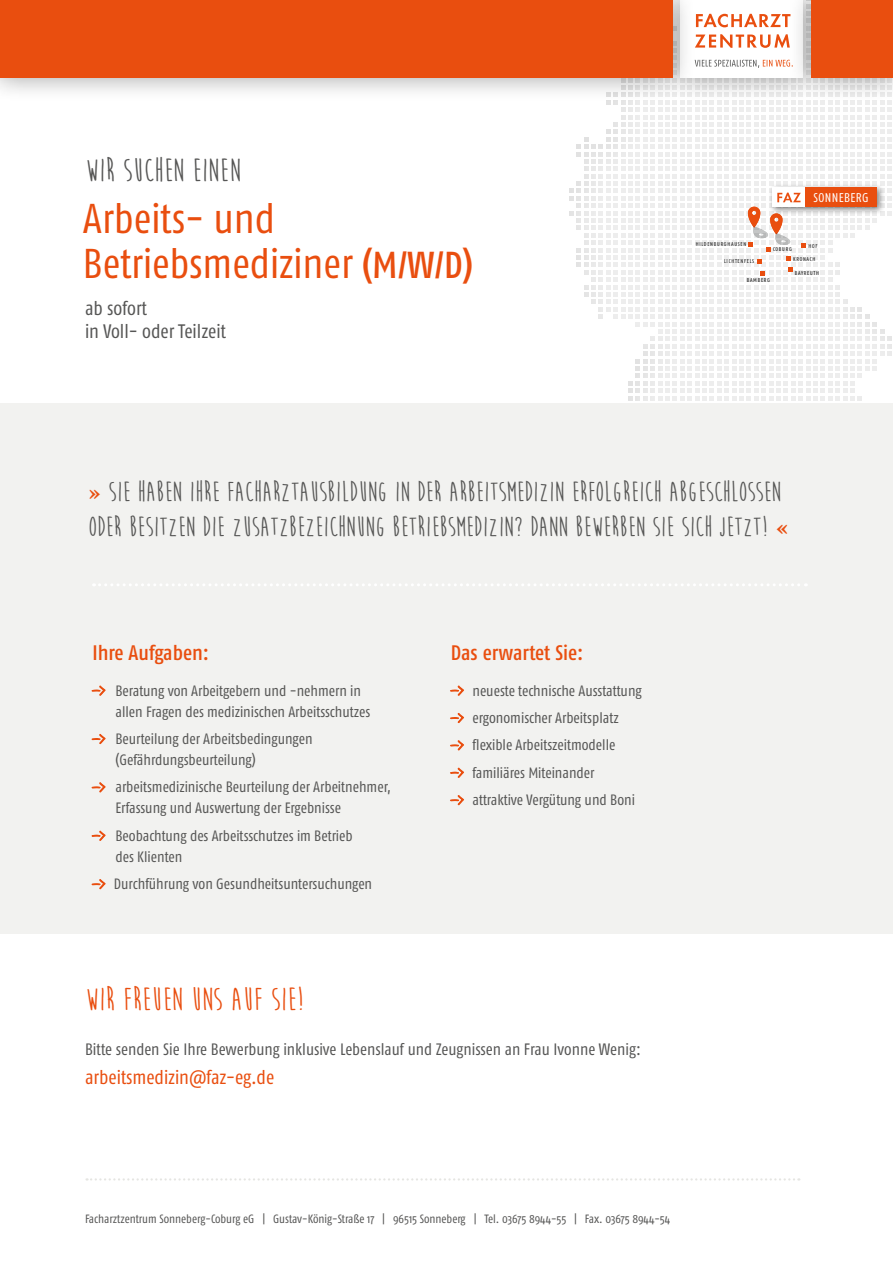
<style>
.page{position:relative;width:893px;height:1263px;background:#fff}
.page>*{position:absolute;margin:0;border:0;box-sizing:border-box;transform-origin:0 0}
.t1{font:condensed 41.7px/45px "Fago Pro";color:#e94e0f}
.t2{font:700 33px "Moon Flower";color:#e94e0f}
.t3{font:700 33px "Moon Flower";color:#565655}
.t4{font:700 28.5px/34.2px "Moon Flower";color:#565655}
.t5{font:500 condensed 21px "Fago Pro";color:#e94e0f}
.t6{font:condensed 19.5px/23.4px "Fago Pro";color:#565655}
.t7{font:condensed 19.5px "Fago Pro";letter-spacing:-.005em;color:#e94e0f}
.t8{font:condensed 16.5px "Fago Pro";color:#565655}
.t9{font:condensed 15px/21px "Fago Pro";color:#565655}
.t10{font:condensed 12.6px "Fago Pro";letter-spacing:.03em;color:#fff}
.t11{font:condensed 12px "Fago Pro";letter-spacing:-.005em;color:#565655}
.t12{font:condensed 5.55px "Fago Pro";letter-spacing:.13em;color:#000}
.s1{font-weight:500;font-size:37.5px}
.s2{color:#e94e0f}
.s3{font-family:"Moon Flower";font-weight:700;font-stretch:normal;font-size:22.35px;color:#e94e0f}
</style>
<div class="page">
<div style="left:0;top:403px;width:893px;height:530px;background:#f2f2f0"></div>
<div style="left:0;top:0;width:696px;height:102px;background:#000;opacity:.35"></div>
<div style="left:0;top:0;width:672px;height:78px;background:#e94e0f"></div>
<svg style="left:94px;top:584px;width:712px;height:2px"></svg>
<svg style="left:87px;top:1178px;width:712px;height:2px"></svg>
<svg style="left:569px;top:0;width:323px;height:401px"></svg>
<h2 class="t3" style="left:85px;top:153px;width:157px">WIR SUCHEN EINEN</h2>
<h1 class="t1" style="left:83px;top:196px;width:392px">Arbeits- und<br>Betriebsmediziner <span class="s1">(M/W/D)</span></h1>
<h3 class="t6" style="left:85px;top:296px;width:143px">ab sofort<br>in Voll- oder Teilzeit</h3>
<p class="t12" style="left:696px;top:241px;width:52px">HILDENBURGHAUSEN</p>
<p class="t12" style="left:724px;top:258px;width:32px">LICHTENFELS</p>
<p class="t12" style="left:773px;top:246px;width:20px">COBURG</p>
<p class="t10" style="left:813px;top:190px;width:57px">SONNEBERG</p>
<p class="t12" style="left:809px;top:243px;width:10px">HOF</p>
<p class="t12" style="left:793px;top:255px;width:24px">KRONACH</p>
<p class="t12" style="left:795px;top:270px;width:26px">BAYREUTH</p>
<p class="t12" style="left:747px;top:277px;width:25px">BAMBERG</p>
<h3 class="t4" style="left:88px;top:475px;width:701px"><span class="s2">»</span> SIE HABEN IHRE FACHARZTAUSBILDUNG IN DER ARBEITSMEDIZIN ERFOLGREICH ABGESCHLOSSEN<br>ODER BESITZEN DIE ZUSATZBEZEICHNUNG BETRIEBSMEDIZIN? DANN BEWERBEN SIE SICH JETZT! <span class="s2">«</span></h3>
<h3 class="t5" style="left:92px;top:640px;width:118px">Ihre Aufgaben:</h3>
<p class="t9" style="left:115px;top:680px;width:256px;text-indent:-27px"><span class="s3">-&gt;</span> Beratung von Arbeitgebern und -nehmern in allen Fragen des medizinischen Arbeitsschutzes</p>
<p class="t9" style="left:115px;top:728px;width:199px;text-indent:-27px"><span class="s3">-&gt;</span> Beurteilung der Arbeitsbedingungen (Gefährdungsbeurteilung)</p>
<p class="t9" style="left:115px;top:777px;width:277px;text-indent:-27px"><span class="s3">-&gt;</span> arbeitsmedizinische Beurteilung der Arbeitnehmer,<br>Erfassung und Auswertung der Ergebnisse</p>
<p class="t9" style="left:115px;top:825px;width:239px;text-indent:-27px"><span class="s3">-&gt;</span> Beobachtung des Arbeitsschutzes im Betrieb des Klienten</p>
<p class="t9" style="left:88px;top:873px;width:285px"><span class="s3">-&gt;</span> Durchführung von Gesundheitsuntersuchungen</p>
<h2 class="t2" style="left:85px;top:982px;width:220px">WIR FREUEN UNS AUF SIE!</h2>
<h3 class="t5" style="left:451px;top:640px;width:134px">Das erwartet Sie:</h3>
<p class="t9" style="left:447px;top:677px;width:196px;line-height:27.5px"><span class="s3">-&gt;</span> neueste technische Ausstattung <span class="s3">-&gt;</span> ergonomischer Arbeitsplatz<br><span class="s3">-&gt;</span> flexible Arbeitszeitmodelle<br><span class="s3">-&gt;</span> familiäres Miteinander<br><span class="s3">-&gt;</span> attraktive Vergütung und Boni</p>
<p class="t8" style="left:85px;top:1039px;width:557px">Bitte senden Sie Ihre Bewerbung inklusive Lebenslauf und Zeugnissen an Frau Ivonne Wenig:</p>
<h3 class="t7" style="left:85px;top:1066px;width:191px">arbeitsmedizin@faz-eg.de</h3>
<p class="t11" style="left:85px;top:1211px;width:587px">Facharztzentrum Sonneberg-Coburg eG | Gustav-König-Straße 17 | 96515 Sonneberg | Tel. 03675 8944-55 | Fax. 03675 8944-54</p>
</div>
